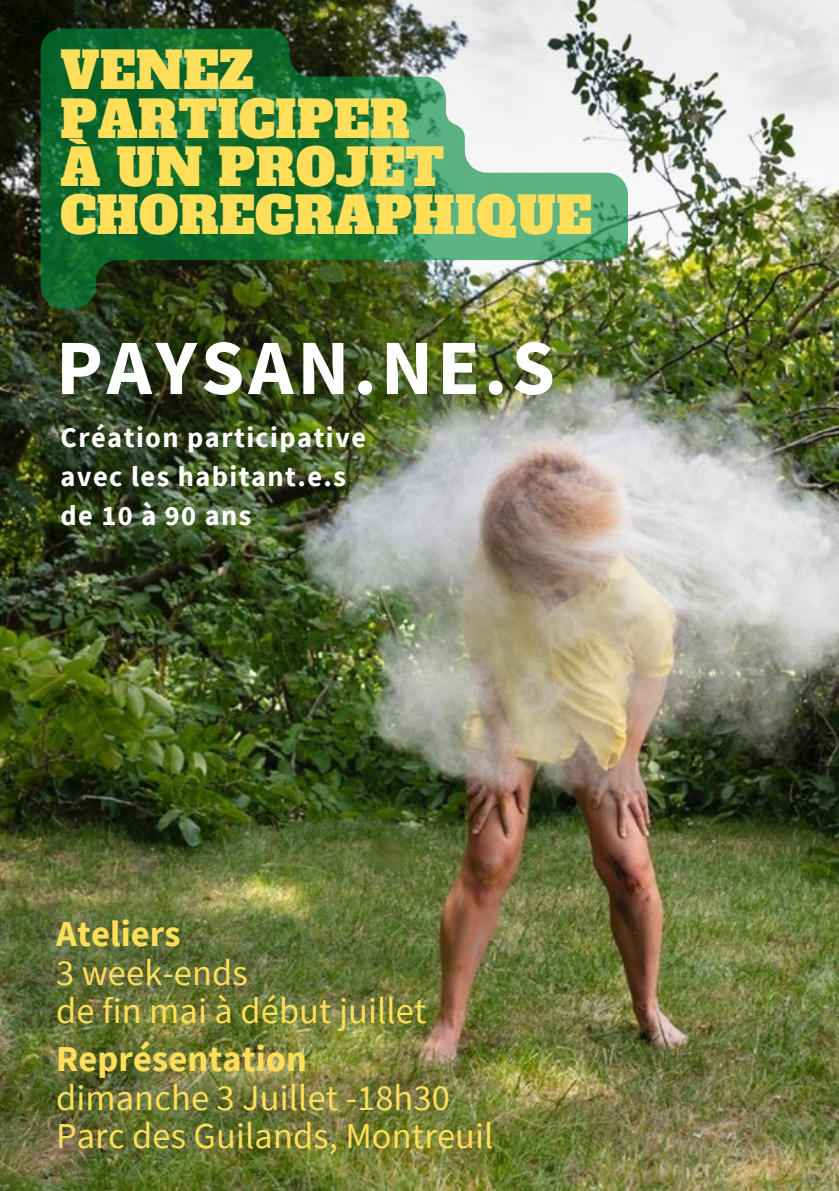
<style>
.page{position:relative;width:839px;height:1191px;background:#fff}
.page>*{position:absolute;margin:0;border:0;box-sizing:border-box;transform-origin:0 0}
.t1{font:700 78.4px "Source Sans Pro";letter-spacing:.05em;color:#fff}
.t2{font:49.8px/48px "Alfa Slab One";letter-spacing:.01em;color:#ffde59}
.t3{font:36.4px "Source Sans Pro";letter-spacing:.005em;color:#ffde59}
.t4{font:700 36.4px "Source Sans Pro";letter-spacing:.005em;color:#ffde59}
.t5{font:700 28.4px "Source Sans Pro";letter-spacing:.05em;color:#fff}
</style>
<div class="page">
<img style="left:0;top:0;width:838px;height:1191px">
<img style="left:41px;top:28px;width:587px;height:280px">
<p class="t2" style="left:60px;top:48px;width:194px">VENEZ</p>
<p class="t2" style="left:60px;top:96px;width:351px">PARTICIPER</p>
<p class="t2" style="left:60px;top:144px;width:533px">À UN PROJET<br>CHOREGRAPHIQUE</p>
<p class="t1" style="left:56px;top:317px;width:500px">PAYSAN.NE.S</p>
<p class="t5" style="left:60px;top:419px;width:307px">Création participative</p>
<p class="t5" style="left:60px;top:458px;width:287px">avec les habitant.e.s</p>
<p class="t5" style="left:60px;top:497px;width:192px">de 10 à 90 ans</p>
<p class="t4" style="left:56px;top:911px;width:126px">Ateliers</p>
<p class="t3" style="left:56px;top:949px;width:193px">3 week-ends</p>
<p class="t3" style="left:56px;top:987px;width:372px">de fin mai à début juillet</p>
<p class="t4" style="left:56px;top:1036px;width:252px">Représentation</p>
<p class="t3" style="left:56px;top:1074px;width:395px">dimanche 3 Juillet -18h30</p>
<p class="t3" style="left:56px;top:1112px;width:439px">Parc des Guilands, Montreuil</p>
</div>
